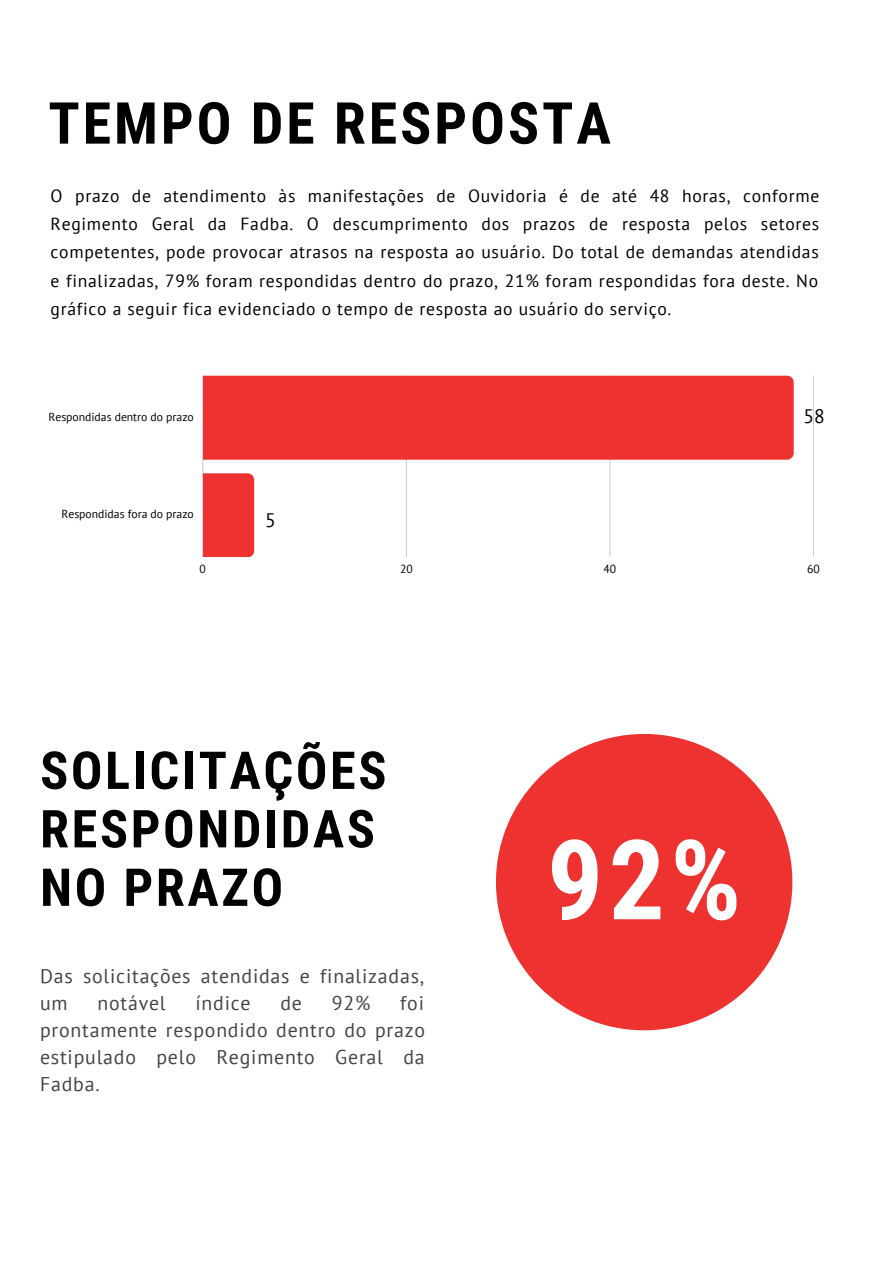
<style>
.page{position:relative;width:893px;height:1264px;background:#fff}
.page>*{position:absolute;margin:0;border:0;box-sizing:border-box;transform-origin:0 0}
.t1{font:700 110.85px "Roboto Condensed";color:#fff}
.t2{font:700 57.9px "Roboto Condensed";letter-spacing:.05em;color:#000}
.t3{font:700 52.2px/58.5px "Roboto Condensed";letter-spacing:.05em;color:#000}
.t4{font:19.8px/27px "PT Sans";letter-spacing:.04em;color:#444440}
.t5{font:19.5px "PT Sans";color:#000}
.t6{font:17.55px/28px "PT Sans";letter-spacing:.04em;color:#000;text-align:justify}
.t7{font:11.7px "PT Sans";color:#000}
</style>
<div class="page">
<svg style="left:496px;top:734px;width:296px;height:296px;fill:#ee3230"></svg>
<svg style="left:202px;top:376px;width:592px;height:181px"></svg>
<div style="left:203px;top:376px;width:590px;height:83px;background:#ee3230"></div>
<div style="left:203px;top:473px;width:51px;height:84px;background:#ee3230"></div>
<p class="t2" style="left:48px;top:90px;width:564px">TEMPO DE RESPOSTA</p>
<p class="t6" style="left:51px;top:182px;width:770px">O prazo de atendimento às manifestações de Ouvidoria é de até 48 horas, conforme Regimento Geral da Fadba. O descumprimento dos prazos de resposta pelos setores competentes, pode provocar atrasos na resposta ao usuário. Do total de demandas atendidas e finalizadas, 79% foram respondidas dentro do prazo, 21% foram respondidas fora deste. No gráfico a seguir fica evidenciado o tempo de resposta ao usuário do serviço.</p>
<p class="t7" style="left:48px;top:409px;width:147px">Respondidas dentro do prazo</p>
<p class="t7" style="left:61px;top:506px;width:134px">Respondidas fora do prazo</p>
<p class="t5" style="left:265px;top:507px;width:12px">5</p>
<p class="t5" style="left:803px;top:403px;width:23px">58</p>
<p class="t7" style="left:199px;top:561px;width:8px">0</p>
<p class="t7" style="left:400px;top:561px;width:14px">20</p>
<p class="t7" style="left:603px;top:561px;width:14px">40</p>
<p class="t7" style="left:807px;top:561px;width:14px">60</p>
<p class="t3" style="left:40px;top:741px;width:348px">SOLICITAÇÕES<br>RESPONDIDAS<br>NO PRAZO</p>
<p class="t4" style="left:40px;top:962px;width:385px">Das solicitações atendidas e finalizadas, um</p>
<p class="t4" style="left:97px;top:989px;width:70px">notável</p>
<p class="t4" style="left:195px;top:989px;width:57px">índice</p>
<p class="t4" style="left:280px;top:989px;width:23px">de</p>
<p class="t4" style="left:332px;top:989px;width:40px">92%</p>
<p class="t4" style="left:40px;top:989px;width:386px;text-align:justify;text-indent:360px">foi prontamente respondido dentro do prazo estipulado pelo Regimento Geral da Fadba.</p>
<p class="t1" style="left:547px;top:816px;width:196px">92%</p>
</div>
